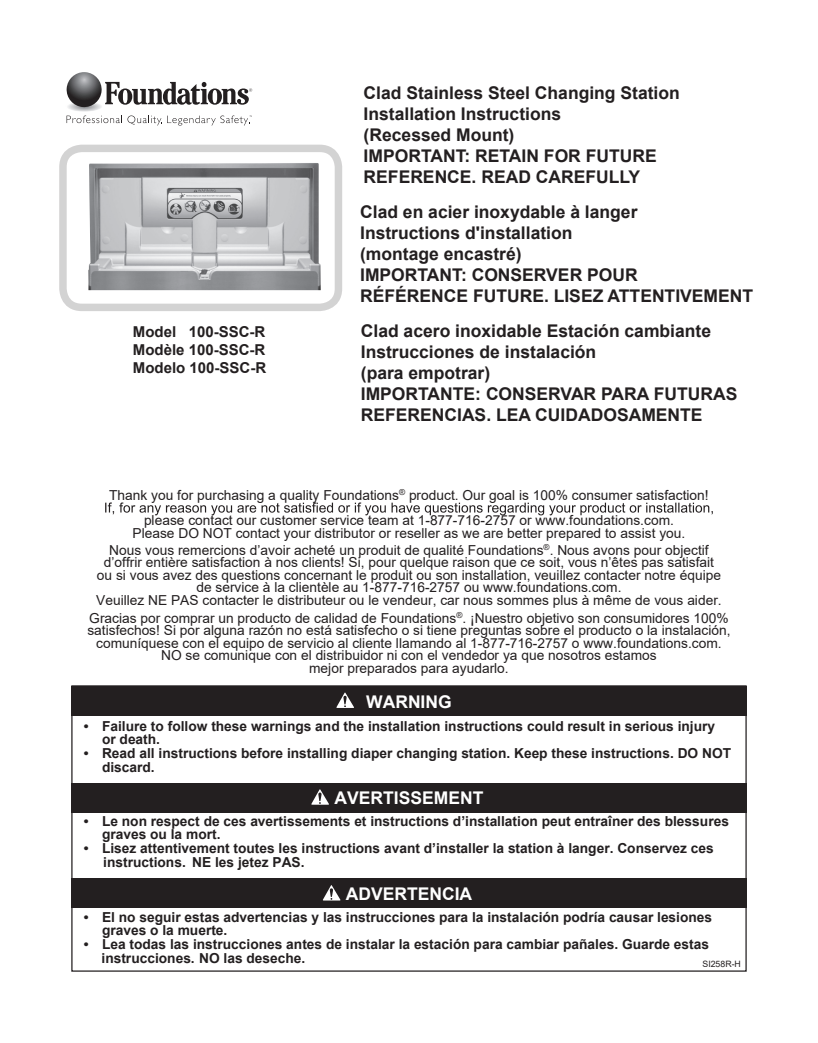
<style>
.page{position:relative;width:818px;height:1043px;background:#fff}
.page>*{position:absolute;margin:0;border:0;box-sizing:border-box;transform-origin:0 0}
.t1{font:700 17.5px/21px "Arial";color:#231f20}
.t2{font:700 17.5px "Arial";color:#fff}
.t3{font:700 15px/18px "Arial";color:#231f20;text-align:justify}
.t4{font:13.75px/12.5px "Arial";color:#231f20;text-align:center}
.t5{font:700 13.75px/13.8px "Arial";color:#231f20}
.t6{font:8.75px "Arial";color:#231f20}
</style>
<div class="page">
<img style="left:88px;top:163px;width:233px;height:127px">
<div style="left:59px;top:145px;width:283px;height:166px;border:8px solid #231f20;border-radius:19px"></div>
<div style="left:71px;top:686px;width:675px;height:29px;background:#231f20"></div>
<svg style="left:336px;top:692px;width:18px;height:16px"></svg>
<div style="left:71px;top:783px;width:675px;height:29px;background:#231f20"></div>
<svg style="left:311px;top:789px;width:18px;height:15px"></svg>
<div style="left:71px;top:878px;width:675px;height:30px;background:#231f20"></div>
<svg style="left:323px;top:885px;width:17px;height:15px"></svg>
<svg style="left:105px;top:502px;width:607px;height:13px"></svg>
<svg style="left:66px;top:72px;width:186px;height:53px"></svg>
<p class="t3" style="left:133px;top:323px;width:135px">Model 100-SSC-R Modèle 100-SSC-R Modelo 100-SSC-R</p>
<p class="t1" style="left:363px;top:82px;width:318px">Clad Stainless Steel Changing Station<br>Installation Instructions<br>(Recessed Mount)<br>IMPORTANT: RETAIN FOR FUTURE<br>REFERENCE. READ CAREFULLY</p>
<p class="t1" style="left:360px;top:202px;width:394px">Clad en acier inoxydable à langer<br>Instructions d'installation<br>(montage encastré)<br>IMPORTANT: CONSERVER POUR<br>RÉFÉRENCE FUTURE. LISEZ ATTENTIVEMENT</p>
<p class="t1" style="left:361px;top:321px;width:378px">Clad acero inoxidable Estación cambiante<br>Instrucciones de instalación<br>(para empotrar)<br>IMPORTANTE: CONSERVAR PARA FUTURAS<br>REFERENCIAS. LEA CUIDADOSAMENTE</p>
<p class="t4" style="left:109px;top:482px;width:601px;line-height:25px">Thank you for purchasing a quality Foundations<sup>®</sup> product. Our goal is 100% consumer satisfaction! please contact our customer service team at 1-877-716-2757 or www.foundations.com.</p>
<p class="t4" style="left:109px;top:524px;width:601px;line-height:17.4px">Please DO NOT contact your distributor or reseller as we are better prepared to assist you.<br>Nous vous remercions d’avoir acheté un produit de qualité Foundations<sup>®</sup>. Nous avons pour objectif</p>
<p class="t4" style="left:96px;top:556px;width:627px">d’offrir entière satisfaction à nos clients! Si, pour quelque raison que ce soit, vous n’êtes pas satisfait ou si vous avez des questions concernant le produit ou son installation, veuillez contacter notre équipe de service à la clientèle au 1-877-716-2757 ou www.foundations.com.<br>Veuillez NE PAS contacter le distributeur ou le vendeur, car nous sommes plus à même de vous aider.</p>
<p class="t4" style="left:87px;top:612px;width:644px">Gracias por comprar un producto de calidad de Foundations<sup>®</sup>. ¡Nuestro objetivo son consumidores 100% satisfechos! Si por alguna razón no está satisfecho o si tiene preguntas sobre el producto o la instalación, comuníquese con el equipo de servicio al cliente llamando al 1-877-716-2757 o www.foundations.com.<br>NO se comunique con el distribuidor ni con el vendedor ya que nosotros estamos<br>mejor preparados para ayudarlo.</p>
<p class="t2" style="left:366px;top:689px;width:87px">WARNING</p>
<p class="t5" style="left:102px;top:719px;width:614px;text-indent:-18px">• Failure to follow these warnings and the installation instructions could result in serious injury or death.</p>
<p class="t5" style="left:102px;top:746px;width:630px;text-indent:-18px">• Read all instructions before installing diaper changing station. Keep these instructions. DO NOT discard.</p>
<p class="t2" style="left:334px;top:786px;width:150px">AVERTISSEMENT</p>
<p class="t5" style="left:102px;top:814px;width:628px;text-indent:-18px">• Le non respect de ces avertissements et instructions d’installation peut entraîner des blessures graves ou la mort.</p>
<p class="t5" style="left:103px;top:841px;width:612px;text-indent:-19px">• Lisez attentivement toutes les instructions avant d’installer la station à langer. Conservez ces instructions. NE les jetez PAS.</p>
<p class="t2" style="left:346px;top:881px;width:128px">ADVERTENCIA</p>
<p class="t5" style="left:102px;top:910px;width:611px;text-indent:-18px">• El no seguir estas advertencias y las instrucciones para la instalación podría causar lesiones graves o la muerte.</p>
<p class="t5" style="left:101px;top:937px;width:609px;text-indent:-18px">• Lea todas las instrucciones antes de instalar la estación para cambiar pañales. Guarde estas instrucciones. NO las deseche.</p>
<p class="t6" style="left:702px;top:957px;width:40px">SI258R-H</p>
</div>
